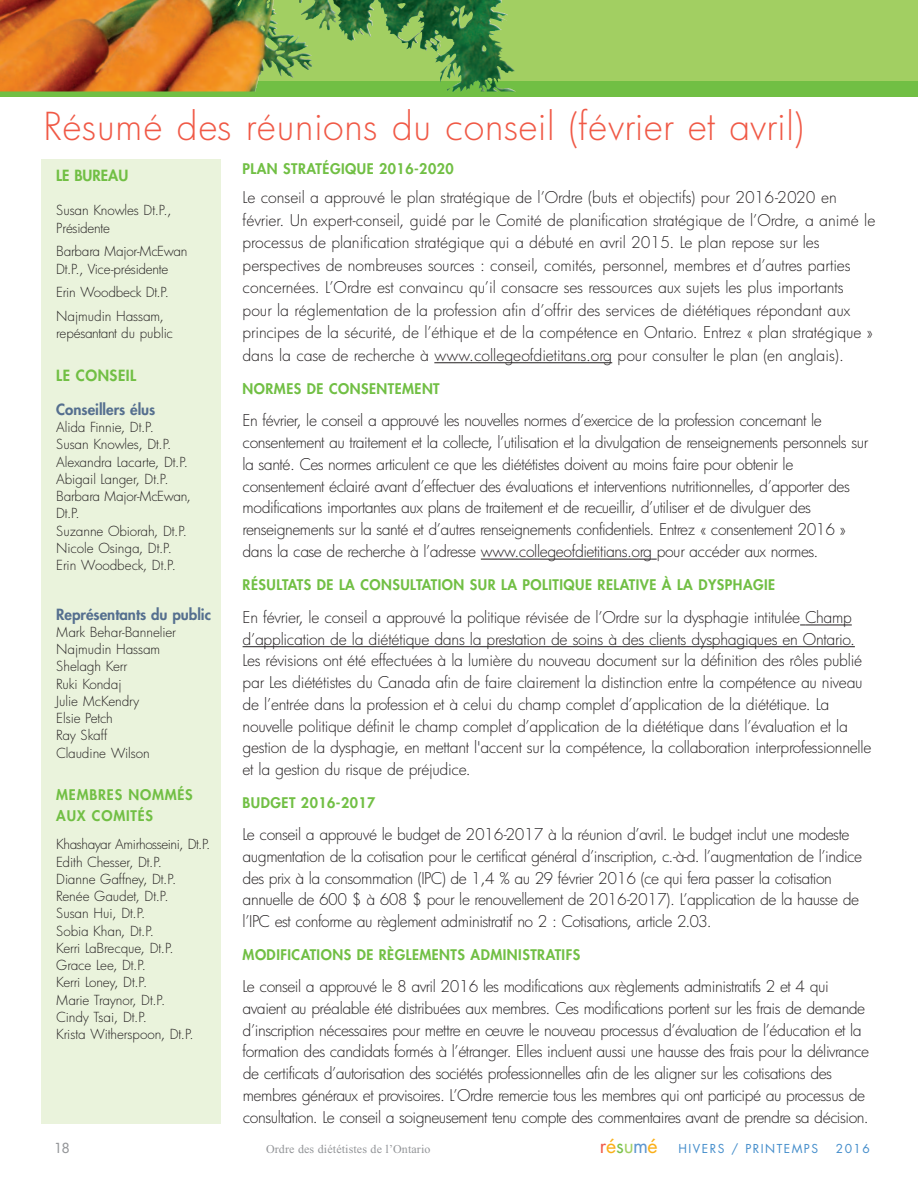
<style>
.page{position:relative;width:918px;height:1188px;background:#fff}
.page>*{position:absolute;margin:0;border:0;box-sizing:border-box;transform-origin:0 0}
.t1{font:300 37.5px "Futura";letter-spacing:.02em;color:#f05946}
.t2{font:300 15.75px/21.8px "Futura";letter-spacing:-.025em;color:#231f20}
.t3{font:300 15.75px/22.5px "Futura";letter-spacing:-.005em;color:#231f20}
.t4{font:800 15px "Futura";color:#556f8f}
.t5{font:800 15px "Futura";letter-spacing:.035em;color:#71bf44}
.t6{font:800 15px "Futura";color:#71bf44}
.t7{font:800 14.25px "Futura";letter-spacing:.035em;color:#71bf44}
.t8{font:800 14.25px/21px "Futura";letter-spacing:.06em;color:#71bf44}
.t9{font:300 13.5px/17.2px "Futura";letter-spacing:-.01em;color:#231f20}
.t10{font:500 13.5px "Futura";color:#939598}
.t11{font:12px "Times New Roman";letter-spacing:.01em;color:#939598}
.t12{font:12px "Futura";letter-spacing:.125em;color:#448dcb}
.s1{font-size:19.5px;color:#f05946}
.s2{font-size:19.5px;color:#faaf18}
.s3{font-size:19.5px;color:#78c14a}
.s4{font-size:19.5px;color:#a2cf62}
.s5{font-size:19.5px;color:#5d96cf}
</style>
<div class="page">
<svg style="left:0;top:0;width:918px;height:82px;background:#a2ab4c"></svg>
<svg style="left:0;top:82px;width:918px;height:15px;background:#82b03d"></svg>
<hr style="left:434px;top:362px;width:178px;height:1px;background:#231f20">
<hr style="left:481px;top:559px;width:171px;height:1px;background:#231f20">
<hr style="left:805px;top:625px;width:47px;height:1px;background:#231f20">
<hr style="left:243px;top:646px;width:612px;height:1px;background:#231f20">
<div style="left:41px;top:159px;width:180px;height:964px;background:#eaf3dc"></div>
<img style="left:468px;top:0;width:48px;height:92px">
<h1 class="t1" style="left:44px;top:105px;width:762px">Résumé des réunions du conseil (février et avril)</h1>
<p class="t6" style="left:56px;top:166px;width:74px">LE BUREAU</p>
<p class="t9" style="left:56px;top:202px;width:117px">Susan Knowles Dt.P.,<br>Présidente</p>
<p class="t9" style="left:56px;top:243px;width:133px">Barbara Major-McEwan<br>Dt.P., Vice-présidente</p>
<p class="t9" style="left:56px;top:281px;width:114px;line-height:23.7px">Erin Woodbeck Dt.P.<br>Najmudin Hassam,</p>
<p class="t9" style="left:56px;top:325px;width:118px">repésantant du public</p>
<p class="t5" style="left:56px;top:366px;width:81px">LE CONSEIL</p>
<p class="t4" style="left:56px;top:400px;width:101px">Conseillers élus</p>
<p class="t9" style="left:56px;top:419px;width:136px">Alida Finnie, Dt.P.<br>Susan Knowles, Dt.P.<br>Alexandra Lacarte, Dt.P.<br>Abigail Langer, Dt.P.<br>Barbara Major-McEwan,<br>Dt.P.<br>Suzanne Obiorah, Dt.P.<br>Nicole Osinga, Dt.P.<br>Erin Woodbeck, Dt.P.</p>
<p class="t4" style="left:56px;top:605px;width:156px">Représentants du public</p>
<p class="t9" style="left:56px;top:624px;width:121px">Mark Behar-Bannelier<br>Najmudin Hassam<br>Shelagh Kerr<br>Ruki Kondaj<br>Julie McKendry<br>Elsie Petch<br>Ray Skaff<br>Claudine Wilson</p>
<p class="t8" style="left:56px;top:784px;width:138px">MEMBRES NOMMÉS<br>AUX COMITÉS</p>
<p class="t9" style="left:56px;top:836px;width:156px">Khashayar Amirhosseini, Dt.P.<br>Edith Chesser, Dt.P.<br>Dianne Gaffney, Dt.P.<br>Renée Gaudet, Dt.P.<br>Susan Hui, Dt.P.<br>Sobia Khan, Dt.P.<br>Kerri LaBrecque, Dt.P.<br>Grace Lee, Dt.P.<br>Kerri Loney, Dt.P.<br>Marie Traynor, Dt.P.<br>Cindy Tsai, Dt.P.<br>Krista Witherspoon, Dt.P.</p>
<p class="t7" style="left:243px;top:160px;width:213px">PLAN STRATÉGIQUE 2016-2020</p>
<p class="t3" style="left:243px;top:186px;width:634px">Le conseil a approuvé le plan stratégique de l’Ordre (buts et objectifs) pour 2016-2020 en février. Un expert-conseil, guidé par le Comité de planification stratégique de l’Ordre, a animé le processus de planification stratégique qui a débuté en avril 2015. Le plan repose sur les perspectives de nombreuses sources : conseil, comités, personnel, membres et d’autres parties concernées. L’Ordre est convaincu qu’il consacre ses ressources aux sujets les plus importants pour la réglementation de la profession afin d’offrir des services de diététiques répondant aux principes de la sécurité, de l’éthique et de la compétence en Ontario. Entrez « plan stratégique » dans la case de recherche à www.collegeofdietitans.org pour consulter le plan (en anglais).</p>
<p class="t7" style="left:243px;top:380px;width:199px">NORMES DE CONSENTEMENT</p>
<p class="t2" style="left:243px;top:410px;width:627px">En février, le conseil a approuvé les nouvelles normes d’exercice de la profession concernant le consentement au traitement et la collecte, l’utilisation et la divulgation de renseignements personnels sur la santé. Ces normes articulent ce que les diététistes doivent au moins faire pour obtenir le consentement éclairé avant d’effectuer des évaluations et interventions nutritionnelles, d’apporter des modifications importantes aux plans de traitement et de recueillir, d’utiliser et de divulguer des renseignements sur la santé et d’autres renseignements confidentiels. Entrez « consentement 2016 » dans la case de recherche à l’adresse www.collegeofdietitians.org pour accéder aux normes.</p>
<p class="t7" style="left:243px;top:576px;width:534px">RÉSULTATS DE LA CONSULTATION SUR LA POLITIQUE RELATIVE À LA DYSPHAGIE</p>
<p class="t2" style="left:243px;top:606px;width:630px">En février, le conseil a approuvé la politique révisée de l’Ordre sur la dysphagie intitulée Champ d’application de la diététique dans la prestation de soins à des clients dysphagiques en Ontario.<br>Les révisions ont été effectuées à la lumière du nouveau document sur la définition des rôles publié par Les diététistes du Canada afin de faire clairement la distinction entre la compétence au niveau de l’entrée dans la profession et à celui du champ complet d’application de la diététique. La nouvelle politique définit le champ complet d’application de la diététique dans l’évaluation et la gestion de la dysphagie, en mettant l'accent sur la compétence, la collaboration interprofessionnelle et la gestion du risque de préjudice.</p>
<p class="t7" style="left:243px;top:793px;width:134px">BUDGET 2016-2017</p>
<p class="t2" style="left:243px;top:824px;width:621px">Le conseil a approuvé le budget de 2016-2017 à la réunion d’avril. Le budget inclut une modeste augmentation de la cotisation pour le certificat général d’inscription, c.-à-d. l’augmentation de l’indice des prix à la consommation (IPC) de 1,4 % au 29 février 2016 (ce qui fera passer la cotisation annuelle de 600 $ à 608 $ pour le renouvellement de 2016-2017). L’application de la hausse de l’IPC est conforme au règlement administratif no 2 : Cotisations, article 2.03.</p>
<p class="t7" style="left:243px;top:945px;width:339px">MODIFICATIONS DE RÈGLEMENTS ADMINISTRATIFS</p>
<p class="t2" style="left:243px;top:976px;width:628px">Le conseil a approuvé le 8 avril 2016 les modifications aux règlements administratifs 2 et 4 qui avaient au préalable été distribuées aux membres. Ces modifications portent sur les frais de demande d’inscription nécessaires pour mettre en œuvre le nouveau processus d’évaluation de l’éducation et la formation des candidats formés à l’étranger. Elles incluent aussi une hausse des frais pour la délivrance de certificats d’autorisation des sociétés professionnelles afin de les aligner sur les cotisations des membres généraux et provisoires. L’Ordre remercie tous les membres qui ont participé au processus de consultation. Le conseil a soigneusement tenu compte des commentaires avant de prendre sa décision.</p>
<p class="t10" style="left:54px;top:1140px;width:17px">18</p>
<p class="t11" style="left:266px;top:1141px;width:166px">Ordre des diététistes de l’Ontario</p>
<p class="t12" style="left:600px;top:1140px;width:220px"><span class="s1">r</span><span class="s2">é</span><span class="s3">s</span><span class="s4">u</span><span class="s5">m</span><span class="s2">é</span> HIVERS / PRINTEMPS</p>
<p class="t12" style="left:836px;top:1140px;width:36px">2016</p>
</div>
